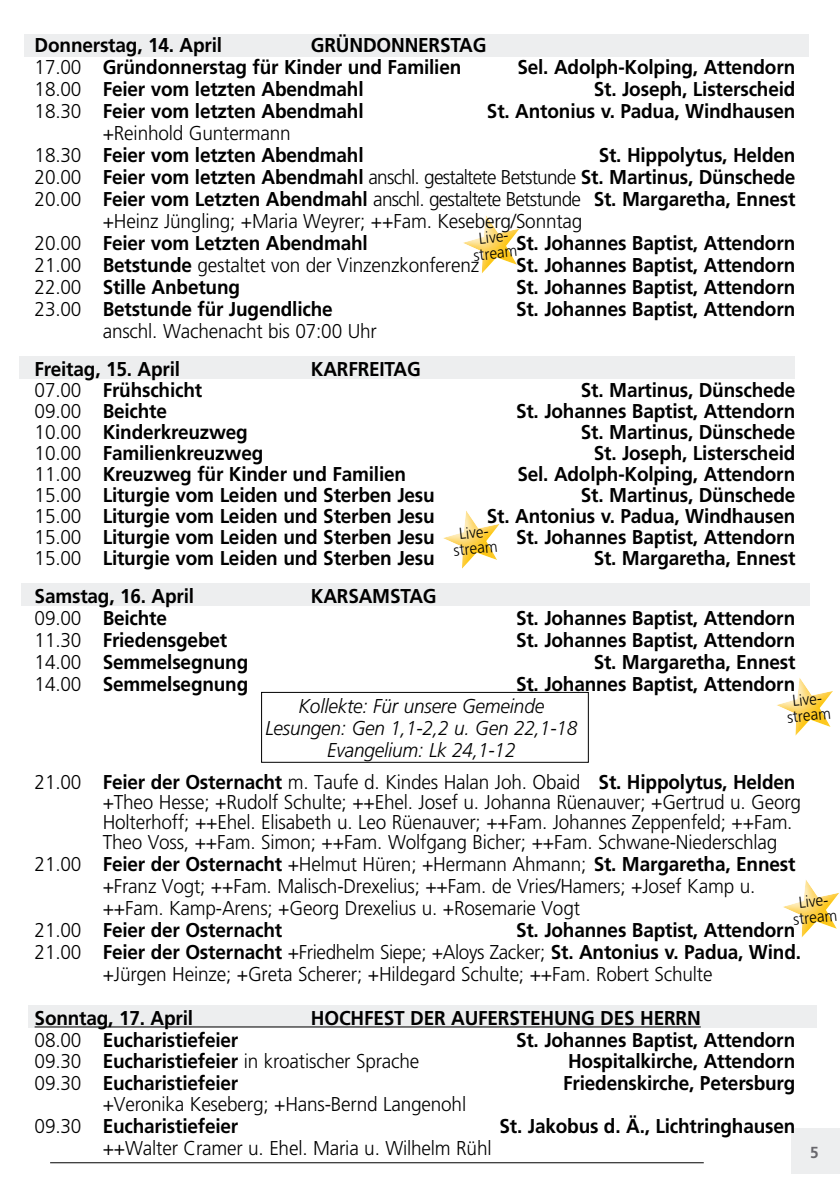
<style>
.page{position:relative;width:840px;height:1191px;background:#fff}
.page>*{position:absolute;margin:0;border:0;box-sizing:border-box;transform-origin:0 0}
.t1{font:700 20px/22px "Frutiger";letter-spacing:-.01em;color:#000;scale:.95 1}
.t2{font:300 20px/20px "Frutiger";letter-spacing:-.01em;color:#000;scale:.95 1}
.t3{font:italic 300 20px/22px "Frutiger";letter-spacing:-.01em;color:#000;text-align:center;scale:.95 1}
.t4{font:300 16px/16px "Frutiger";color:#000;text-align:center;scale:.95 1}
.t5{font:700 16px "Frutiger";color:#68676c;scale:.95 1}
.s1{font-weight:300}
.s2{font-weight:700}
</style>
<div class="page">
<div style="left:791px;top:1128px;width:48px;height:46px;background:#edeeef"></div>
<div style="left:19px;top:356px;width:775px;height:23px;background:#edeeef"></div>
<hr style="left:50px;top:1162px;width:653px;height:1px;background:#000">
<div style="left:28px;top:1005px;width:788px;height:23px;background:#edeeef"></div>
<div style="left:21px;top:583px;width:788px;height:22px;background:#edeeef"></div>
<hr style="left:31px;top:0;width:785px;height:1px;background:#edeeef">
<div style="left:24px;top:34px;width:784px;height:23px;background:#edeeef"></div>
<div style="left:261px;top:692px;width:327px;height:71px;border:1px solid #000"></div>
<svg style="left:463px;top:216px;width:56px;height:57px"></svg>
<svg style="left:443px;top:511px;width:57px;height:58px"></svg>
<svg style="left:783px;top:880px;width:56px;height:58px"></svg>
<svg style="left:777px;top:678px;width:56px;height:58px"></svg>
<hr style="left:35px;top:1026px;width:665px;height:1px;background:#000">
<p class="t1" style="left:35px;top:33px;width:477px;text-indent:276px">GRÜNDONNERSTAG<br><span class="s1">17.00</span> Gründonnerstag für Kinder und Familien</p>
<p class="t1" style="left:35px;top:33px;width:199px">Donnerstag, 14. April</p>
<p class="t1" style="left:517px;top:55px;width:294px">Sel. Adolph-Kolping, Attendorn</p>
<p class="t1" style="left:35px;top:77px;width:347px"><span class="s1">18.00</span> Feier vom letzten Abendmahl</p>
<p class="t1" style="left:593px;top:77px;width:214px">St. Joseph, Listerscheid</p>
<p class="t1" style="left:35px;top:99px;width:347px"><span class="s1">18.30</span> Feier vom letzten Abendmahl</p>
<p class="t1" style="left:486px;top:99px;width:326px">St. Antonius v. Padua, Windhausen</p>
<p class="t2" style="left:35px;top:122px;width:347px;line-height:22px;text-align:center">+Reinhold Guntermann<br>18.30 <span class="s2">Feier vom letzten Abendmahl</span></p>
<p class="t1" style="left:598px;top:143px;width:208px">St. Hippolytus, Helden</p>
<p class="t1" style="left:35px;top:165px;width:802px"><span class="s1">20.00</span> Feier vom letzten Abendmahl <span class="s1">anschl. gestaltete Betstunde</span> St. Martinus, Dünschede</p>
<p class="t1" style="left:35px;top:187px;width:802px"><span class="s1">20.00</span> Feier vom Letzten Abendmahl <span class="s1">anschl. gestaltete Betstunde</span> St. Margaretha, Ennest</p>
<p class="t2" style="left:103px;top:211px;width:506px">+Heinz Jüngling; +Maria Weyrer; ++Fam. Keseberg/Sonntag</p>
<p class="t1" style="left:35px;top:231px;width:352px"><span class="s1">20.00</span> Feier vom Letzten Abendmahl</p>
<p class="t1" style="left:515px;top:231px;width:295px">St. Johannes Baptist, Attendorn</p>
<p class="t2" style="left:35px;top:255px;width:469px">21.00 <span class="s2">Betstunde</span> gestaltet von der Vinzenzkonferenz</p>
<p class="t1" style="left:515px;top:253px;width:295px">St. Johannes Baptist, Attendorn</p>
<p class="t1" style="left:35px;top:275px;width:218px"><span class="s1">22.00</span> Stille Anbetung</p>
<p class="t1" style="left:515px;top:275px;width:295px">St. Johannes Baptist, Attendorn</p>
<p class="t1" style="left:35px;top:297px;width:315px"><span class="s1">23.00</span> Betstunde für Jugendliche</p>
<p class="t1" style="left:515px;top:297px;width:295px">St. Johannes Baptist, Attendorn</p>
<p class="t2" style="left:103px;top:321px;width:290px">anschl. Wachenacht bis 07:00 Uhr</p>
<p class="t1" style="left:35px;top:357px;width:154px">Freitag, 15. April</p>
<p class="t1" style="left:311px;top:357px;width:117px">KARFREITAG</p>
<p class="t1" style="left:35px;top:378px;width:178px"><span class="s1">07.00</span> Frühschicht</p>
<p class="t1" style="left:580px;top:378px;width:227px">St. Martinus, Dünschede</p>
<p class="t1" style="left:35px;top:399px;width:141px"><span class="s1">09.00</span> Beichte</p>
<p class="t1" style="left:515px;top:399px;width:295px">St. Johannes Baptist, Attendorn</p>
<p class="t1" style="left:35px;top:420px;width:226px"><span class="s1">10.00</span> Kinderkreuzweg</p>
<p class="t1" style="left:580px;top:420px;width:227px">St. Martinus, Dünschede</p>
<p class="t1" style="left:35px;top:441px;width:242px"><span class="s1">10.00</span> Familienkreuzweg</p>
<p class="t1" style="left:593px;top:441px;width:214px">St. Joseph, Listerscheid</p>
<p class="t1" style="left:35px;top:462px;width:392px"><span class="s1">11.00</span> Kreuzweg für Kinder und Familien</p>
<p class="t1" style="left:517px;top:462px;width:294px">Sel. Adolph-Kolping, Attendorn</p>
<p class="t1" style="left:35px;top:483px;width:422px"><span class="s1">15.00</span> Liturgie vom Leiden und Sterben Jesu</p>
<p class="t1" style="left:580px;top:483px;width:227px">St. Martinus, Dünschede</p>
<p class="t1" style="left:35px;top:504px;width:422px"><span class="s1">15.00</span> Liturgie vom Leiden und Sterben Jesu</p>
<p class="t1" style="left:486px;top:504px;width:326px">St. Antonius v. Padua, Windhausen</p>
<p class="t1" style="left:35px;top:525px;width:422px"><span class="s1">15.00</span> Liturgie vom Leiden und Sterben Jesu</p>
<p class="t1" style="left:515px;top:525px;width:295px">St. Johannes Baptist, Attendorn</p>
<p class="t1" style="left:35px;top:546px;width:422px"><span class="s1">15.00</span> Liturgie vom Leiden und Sterben Jesu</p>
<p class="t1" style="left:593px;top:546px;width:214px">St. Margaretha, Ennest</p>
<p class="t1" style="left:35px;top:584px;width:169px">Samstag, 16. April</p>
<p class="t1" style="left:311px;top:584px;width:134px">KARSAMSTAG</p>
<p class="t1" style="left:35px;top:606px;width:141px"><span class="s1">09.00</span> Beichte</p>
<p class="t1" style="left:515px;top:606px;width:295px">St. Johannes Baptist, Attendorn</p>
<p class="t1" style="left:35px;top:628px;width:204px"><span class="s1">11.30</span> Friedensgebet</p>
<p class="t1" style="left:515px;top:628px;width:295px">St. Johannes Baptist, Attendorn</p>
<p class="t1" style="left:35px;top:650px;width:226px"><span class="s1">14.00</span> Semmelsegnung</p>
<p class="t1" style="left:593px;top:650px;width:214px">St. Margaretha, Ennest</p>
<p class="t1" style="left:35px;top:672px;width:226px"><span class="s1">14.00</span> Semmelsegnung</p>
<p class="t1" style="left:515px;top:672px;width:295px">St. Johannes Baptist, Attendorn</p>
<p class="t3" style="left:265px;top:695px;width:330px">Kollekte: Für unsere Gemeinde<br>Lesungen: Gen 1,1-2,2 u. Gen 22,1-18<br>Evangelium: Lk 24,1-12</p>
<p class="t2" style="left:103px;top:772px;width:736px;text-indent:-68px">21.00 <span class="s2">Feier der Osternacht</span> m. Taufe d. Kindes Halan Joh. Obaid <span class="s2">St. Hippolytus, Helden </span>+Theo Hesse; +Rudolf Schulte; ++Ehel. Josef u. Johanna Rüenauver; +Gertrud u. Georg Holterhoff; ++Ehel. Elisabeth u. Leo Rüenauver; ++Fam. Johannes Zeppenfeld; ++Fam.<br>Theo Voss, ++Fam. Simon; ++Fam. Wolfgang Bicher; ++Fam. Schwane-Niederschlag</p>
<p class="t1" style="left:35px;top:852px;width:802px"><span class="s1">21.00</span> Feier der Osternacht <span class="s1">+Helmut Hüren; +Hermann Ahmann;</span> St. Margaretha, Ennest</p>
<p class="t2" style="left:103px;top:876px;width:688px">+Franz Vogt; ++Fam. Malisch-Drexelius; ++Fam. de Vries/Hamers; +Josef Kamp u.</p>
<p class="t2" style="left:103px;top:898px;width:503px">++Fam. Kamp-Arens; +Georg Drexelius u. +Rosemarie Vogt</p>
<p class="t1" style="left:35px;top:918px;width:262px"><span class="s1">21.00</span> Feier der Osternacht</p>
<p class="t1" style="left:515px;top:918px;width:295px">St. Johannes Baptist, Attendorn</p>
<p class="t1" style="left:35px;top:940px;width:807px"><span class="s1">21.00</span> Feier der Osternacht <span class="s1">+Friedhelm Siepe; +Aloys Zacker;</span> St. Antonius v. Padua, Wind.</p>
<p class="t2" style="left:103px;top:964px;width:643px">+Jürgen Heinze; +Greta Scherer; +Hildegard Schulte; ++Fam. Robert Schulte</p>
<p class="t1" style="left:35px;top:1006px;width:168px">Sonntag, 17. April</p>
<p class="t1" style="left:311px;top:1006px;width:411px">HOCHFEST DER AUFERSTEHUNG DES HERRN</p>
<p class="t1" style="left:35px;top:1028px;width:216px"><span class="s1">08.00</span> Eucharistiefeier</p>
<p class="t1" style="left:515px;top:1028px;width:295px">St. Johannes Baptist, Attendorn</p>
<p class="t2" style="left:35px;top:1051px;width:406px">09.30 <span class="s2">Eucharistiefeier</span> in kroatischer Sprache</p>
<p class="t1" style="left:567px;top:1050px;width:241px">Hospitalkirche, Attendorn</p>
<p class="t1" style="left:35px;top:1071px;width:216px"><span class="s1">09.30</span> Eucharistiefeier</p>
<p class="t1" style="left:563px;top:1071px;width:246px">Friedenskirche, Petersburg</p>
<p class="t2" style="left:35px;top:1093px;width:455px;line-height:21.6px;text-indent:68px">+Veronika Keseberg; +Hans-Bernd Langenohl<br>09.30 <span class="s2">Eucharistiefeier</span></p>
<p class="t4" style="left:470px;top:231px;width:48px;rotate:-6deg">Live&shy;stream</p>
<p class="t4" style="left:451px;top:526px;width:48px;rotate:-6deg">Live&shy;stream</p>
<p class="t4" style="left:784px;top:693px;width:48px;rotate:-6deg">Live&shy;stream</p>
<p class="t4" style="left:790px;top:895px;width:48px;rotate:-6deg">Live&shy;stream</p>
<p class="t1" style="left:499px;top:1114px;width:313px">St. Jakobus d. Ä., Lichtringhausen</p>
<p class="t2" style="left:103px;top:1137px;width:410px">++Walter Cramer u. Ehel. Maria u. Wilhelm Rühl</p>
<p class="t5" style="left:809px;top:1143px;width:10px">5</p>
</div>
